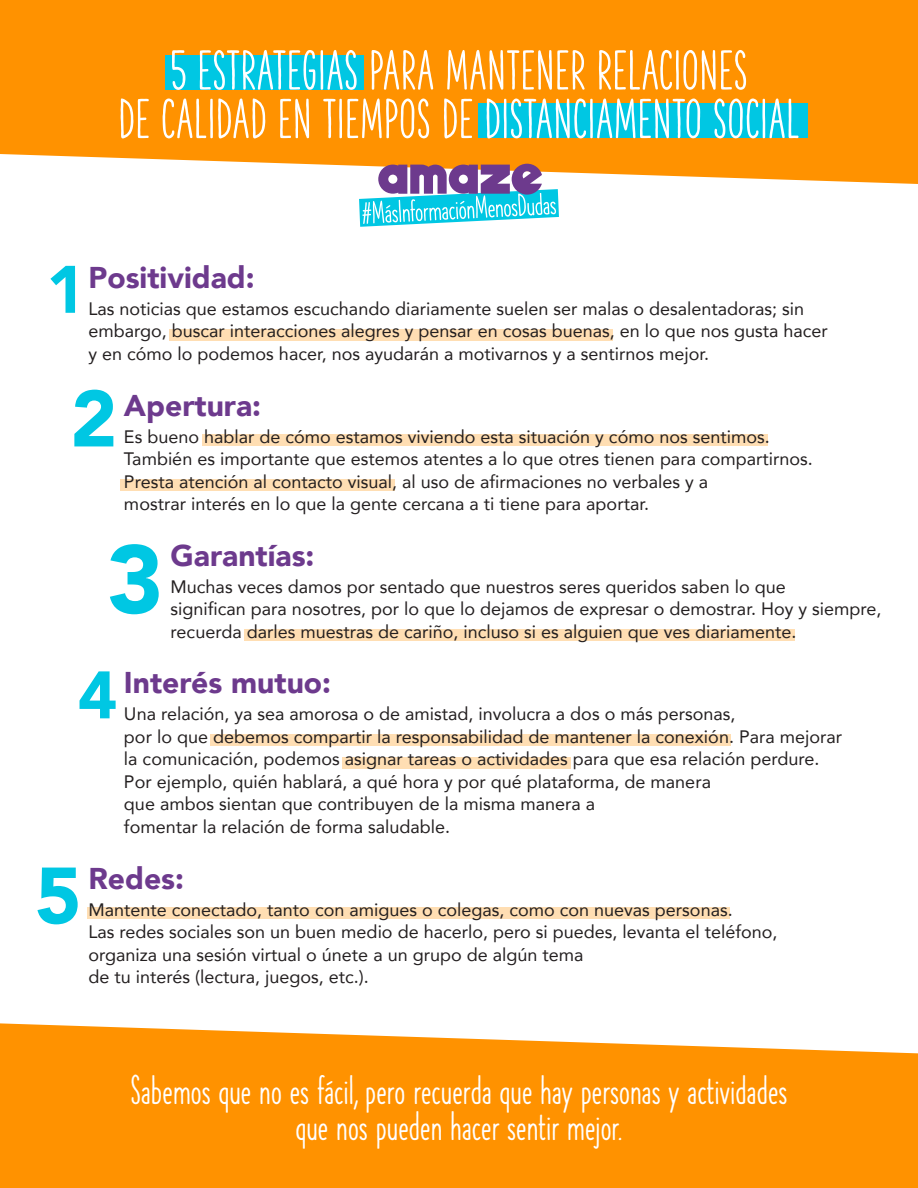
<style>
.page{position:relative;width:918px;height:1188px;background:#fff}
.page>*{position:absolute;margin:0;border:0;box-sizing:border-box;transform-origin:0 0}
.t1{font:900 95.85px "Avenir";color:#00c7e3}
.t2{font:900 78.9px "Avenir";color:#00c7e3}
.t3{font:900 66.3px "Avenir";color:#00c7e3}
.t4{font:900 52.35px/48.6px "The Hand";color:#fff;text-align:center}
.t5{font:900 39px/36px "The Hand";color:#fff;text-align:center}
.t6{font:900 30px "Avenir";color:#6d3a8d}
.t7{font:18px/22.5px "Avenir";color:#231f20}
</style>
<div class="page">
<svg style="left:0;top:0;width:918px;height:184px;background:#fe9a12"></svg>
<svg style="left:0;top:1023px;width:918px;height:165px;background:#ff9c17"></svg>
<div style="left:169px;top:329px;width:443px;height:12px;background:#ffdeb3"></div>
<div style="left:343px;top:757px;width:228px;height:12px;background:#ffdeb3"></div>
<div style="left:210px;top:734px;width:521px;height:12px;background:#ffdeb3"></div>
<div style="left:202px;top:434px;width:565px;height:12px;background:#ffdeb3"></div>
<div style="left:120px;top:479px;width:275px;height:12px;background:#ffdeb3"></div>
<div style="left:88px;top:907px;width:642px;height:12px;background:#ffdeb3"></div>
<div style="left:244px;top:629px;width:550px;height:12px;background:#ffdeb3"></div>
<div style="left:165px;top:55px;width:198px;height:35px;background:#00c7e3"></div>
<div style="left:478px;top:103px;width:329px;height:35px;background:#00c7e3"></div>
<svg style="left:359px;top:164px;width:200px;height:63px"></svg>
<h3 class="t4" style="left:118px;top:46px;width:683px">5 ESTRATEGIAS PARA MANTENER RELACIONES<br>DE CALIDAD EN TIEMPOS DE DISTANCIAMENTO SOCIAL</h3>
<h3 class="t3" style="left:46px;top:233px;width:41px">1</h3>
<h3 class="t6" style="left:88px;top:252px;width:168px">Positividad:</h3>
<p class="t7" style="left:88px;top:297px;width:741px">Las noticias que estamos escuchando diariamente suelen ser malas o desalentadoras; sin embargo, buscar interacciones alegres y pensar en cosas buenas, en lo que nos gusta hacer y en cómo lo podemos hacer, nos ayudarán a motivarnos y a sentirnos mejor.</p>
<h2 class="t2" style="left:71px;top:351px;width:48px">2</h2>
<h3 class="t6" style="left:124px;top:379px;width:139px">Apertura:</h3>
<p class="t7" style="left:124px;top:425px;width:690px">Es bueno hablar de cómo estamos viviendo esta situación y cómo nos sentimos.<br>También es importante que estemos atentes a lo que otres tienen para compartirnos.<br>Presta atención al contacto visual, al uso de afirmaciones no verbales y a<br>mostrar interés en lo que la gente cercana a ti tiene para aportar.</p>
<h1 class="t1" style="left:107px;top:498px;width:58px">3</h1>
<h3 class="t6" style="left:171px;top:530px;width:145px">Garantías:</h3>
<p class="t7" style="left:171px;top:575px;width:712px">Muchas veces damos por sentado que nuestros seres queridos saben lo que<br>significan para nosotres, por lo que lo dejamos de expresar o demostrar. Hoy y siempre, recuerda darles muestras de cariño, incluso si es alguien que ves diariamente.</p>
<h3 class="t3" style="left:78px;top:638px;width:41px">4</h3>
<h3 class="t6" style="left:124px;top:657px;width:209px">Interés mutuo:</h3>
<p class="t7" style="left:124px;top:702px;width:720px">Una relación, ya sea amorosa o de amistad, involucra a dos o más personas,<br>por lo que debemos compartir la responsabilidad de mantener la conexión. Para mejorar la comunicación, podemos asignar tareas o actividades para que esa relación perdure.<br>Por ejemplo, quién hablará, a qué hora y por qué plataforma, de manera<br>que ambos sientan que contribuyen de la misma manera a<br>fomentar la relación de forma saludable.</p>
<h2 class="t2" style="left:35px;top:828px;width:48px">5</h2>
<h3 class="t6" style="left:88px;top:852px;width:97px">Redes:</h3>
<p class="t7" style="left:88px;top:898px;width:691px">Mantente conectado, tanto con amigues o colegas, como con nuevas personas.<br>Las redes sociales son un buen medio de hacerlo, pero si puedes, levanta el teléfono, organiza una sesión virtual o únete a un grupo de algún tema<br>de tu interés (lectura, juegos, etc.).</p>
<h3 class="t5" style="left:130px;top:1072px;width:659px">Sabemos que no es fácil, pero recuerda que hay personas y actividades que nos pueden hacer sentir mejor.</h3>
</div>
